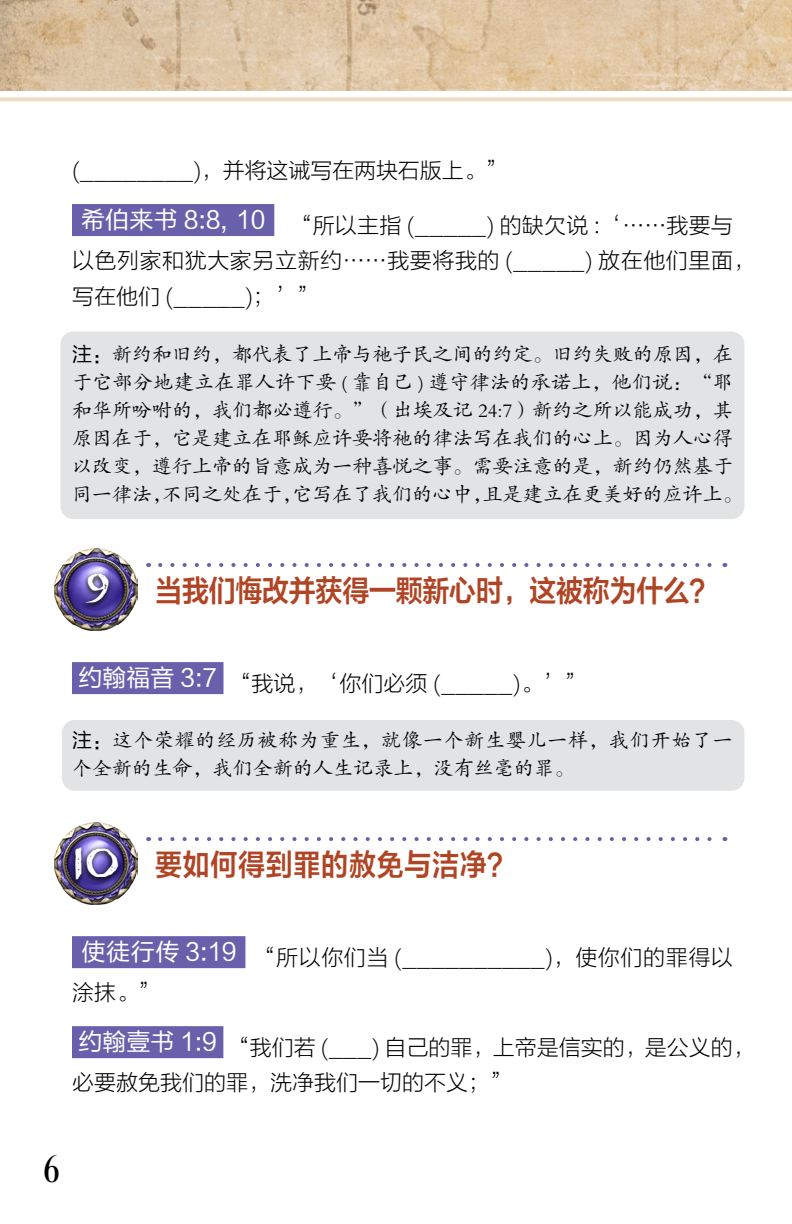
<style>
.page{position:relative;width:792px;height:1224px;background:#fff}
.page>*{position:absolute;margin:0;border:0;box-sizing:border-box;transform-origin:0 0}
.t1{font:700 50px "Carta Marina";color:#fff}
.t2{font:40px "Desire Pro";color:#000}
.t3{font:30px "FZLTZCHK GBK1 0";letter-spacing:-.01em;color:#af4524;scale:.9 1}
.t4{font:30px "FZLTZCHK GBK1 0";letter-spacing:.025em;color:#af4524;scale:.9 1}
.t5{font:22px/35.4px "FZLTKHK GBK1 0";letter-spacing:.025em;color:#000}
.t6{font:22px/35px "FZLTKHK GBK1 0";color:#000}
.t7{font:20px/28px "FZKTK GBK1 0";color:#000}
.t8{font:20px/28px "FZKTK GBK1 0";letter-spacing:.035em;color:#000}
.s1{font-family:"FZLTHK GBK1 0"}
.s2{font-family:"Carta Marina";font-weight:700;font-size:50px;color:#fff}
</style>
<div class="page">
<img style="left:0;top:0;width:792px;height:91px">
<svg style="left:0;top:97px;width:792px;height:4px;background:#eedec8"></svg>
<div style="left:72px;top:204px;width:202px;height:32px;background:#6860aa"></div>
<div style="left:72px;top:662px;width:152px;height:32px;background:#6860aa"></div>
<div style="left:72px;top:936px;width:173px;height:32px;background:#6860aa"></div>
<div style="left:72px;top:1026px;width:151px;height:32px;background:#6860aa"></div>
<img style="left:54px;top:549px;width:83px;height:82px">
<div style="left:80px;top:571px;width:34px;height:39px;background:#000;opacity:.75"></div>
<img style="left:54px;top:823px;width:83px;height:82px">
<div style="left:69px;top:845px;width:54px;height:42px;background:#000;opacity:.75"></div>
<svg style="left:160px;top:563px;width:552px;height:4px"></svg>
<svg style="left:160px;top:837px;width:552px;height:4px"></svg>
<div style="left:60px;top:332px;width:684px;height:187px;background:#e2e3e4;border-radius:13px"></div>
<div style="left:62px;top:720px;width:682px;height:71px;background:#e2e3e4;border-radius:13px"></div>
<p class="t6" style="left:72px;top:154px;width:437px">(________)，并将这诫写在两块石版上。”</p>
<p class="t5" style="left:72px;top:209px;width:685px;text-indent:9px"><sup>希伯来书</sup> <sup>8:8,</sup> <sup>10</sup> “所以主指 (_____) 的缺欠说 :‘……我要与以色列家和犹大家另立新约……我要将我的 (_____) 放在他们里面，写在他们 (_____)；’”</p>
<p class="t7" style="left:72px;top:341px;width:672px"><span class="s1">注：</span>新约和旧约，都代表了上帝与祂子民之间的约定。旧约失败的原因，在于它部分地建立在罪人许下要 ( 靠自己 ) 遵守律法的承诺上，他们说：“耶和华所吩咐的，我们都必遵行。”（出埃及记 24:7）新约之所以能成功，其原因在于，它是建立在耶稣应许要将祂的律法写在我们的心上。因为人心得以改变，遵行上帝的旨意成为一种喜悦之事。需要注意的是，新约仍然基于同一律法，不同之处在于，它写在了我们的心中，且是建立在更美好的应许上。</p>
<h1 class="t1" style="left:85px;top:558px;width:26px">9</h1>
<h3 class="t3" style="left:155px;top:574px;width:625px">当我们悔改并获得一颗新心时，这被称为什么？</h3>
<p class="t6" style="left:79px;top:667px;width:509px"><sup>约翰福音</sup> <sup>3:7</sup> “我说，‘你们必须 (_____)。’”</p>
<p class="t8" style="left:72px;top:727px;width:662px"><span class="s1">注：</span>这个荣耀的经历被称为重生，就像一个新生婴儿一样，我们开始了一个全新的生命，我们全新的人生记录上，没有丝毫的罪。</p>
<h3 class="t4" style="left:74px;top:848px;width:491px"><span class="s2">10</span> 要如何得到罪的赦免与洁净？</h3>
<p class="t5" style="left:72px;top:941px;width:662px;text-indent:9px"><sup>使徒行传</sup> <sup>3:19</sup> “所以你们当 (__________)，使你们的罪得以涂抹。”</p>
<p class="t6" style="left:72px;top:1031px;width:684px;text-indent:7px"><sup>约翰壹书</sup> <sup>1:9</sup> “我们若 (___) 自己的罪，上帝是信实的，是公义的，必要赦免我们的罪，洗净我们一切的不义；”</p>
<h2 class="t2" style="left:44px;top:1145px;width:17px">6</h2>
</div>
